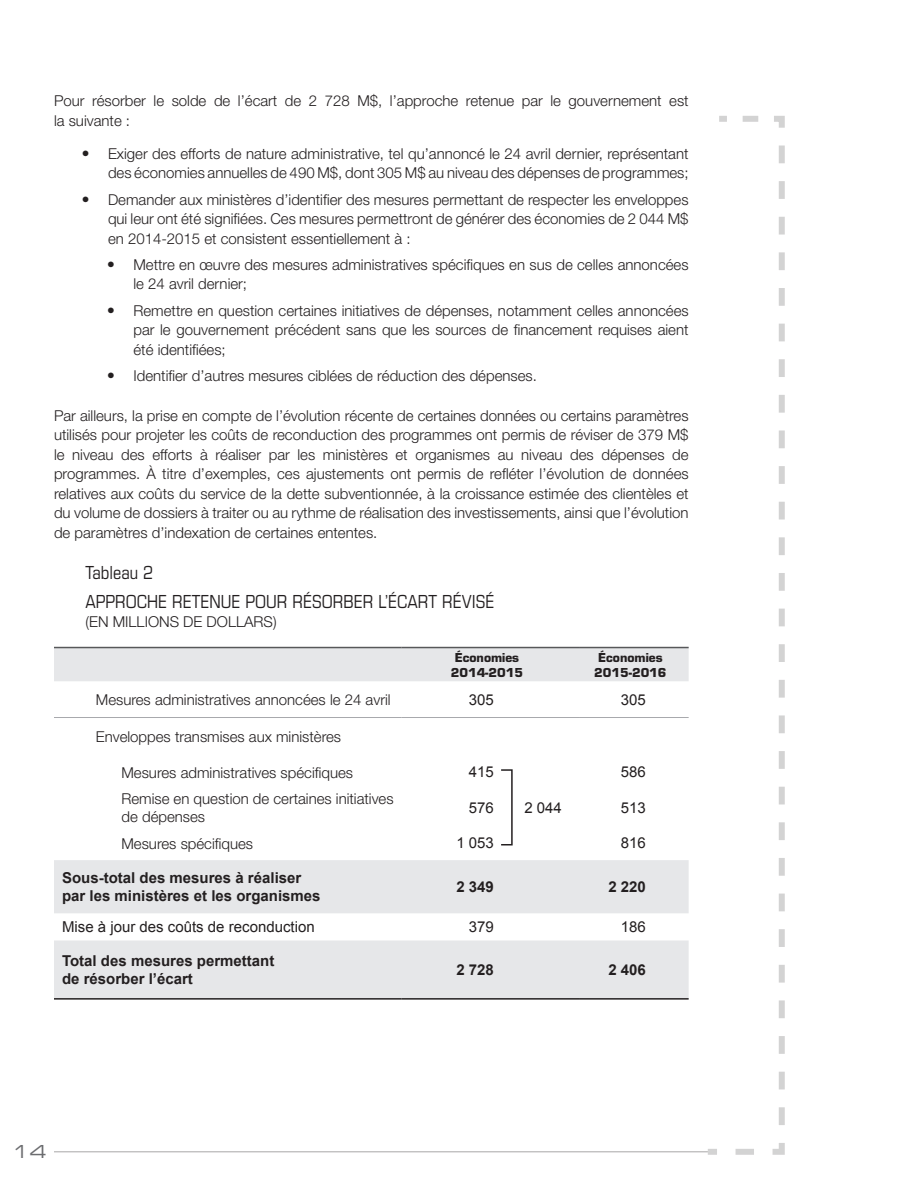
<style>
.page{position:relative;width:918px;height:1188px;background:#fff}
.page>*{position:absolute;margin:0;border:0;box-sizing:border-box;transform-origin:0 0}
.titre_2_tableau{font:condensed 18px "Eurostile";color:#231f20}
.t1{font:18px "Eurostile Extended Two";color:#6c6d70}
.texte_colonne_1{font:300 15px/19.5px "Helvetica Neue";color:#231f20}
.t2{font:700 15px/18px "Arial";color:#231f20}
.t3{font:15px "Arial";color:#231f20}
.P_retrait{font:300 15px "Helvetica Neue";color:#231f20}
.texte_colonne_2_anne{font:700 12px/14.4px "Eurostile";color:#231f20;text-align:center}
.s1{font-family:"Eurostile";font-weight:700}
</style>
<div class="page">
<hr style="left:54px;top:1151px;width:654px;height:1px;background:#231f20">
<svg style="left:706px;top:116px;width:79px;height:1039px"></svg>
<svg style="left:54px;top:648px;width:635px;height:350px"></svg>
<hr style="left:54px;top:647px;width:348px;height:1px;background:#57585a">
<hr style="left:402px;top:647px;width:178px;height:1px;background:#57585a">
<hr style="left:580px;top:647px;width:109px;height:1px;background:#57585a">
<hr style="left:54px;top:998px;width:348px;height:2px;background:#231f20">
<hr style="left:402px;top:998px;width:178px;height:2px;background:#231f20">
<hr style="left:580px;top:998px;width:109px;height:2px;background:#231f20">
<hr style="left:54px;top:717px;width:348px;height:1px;background:#a8a9ad">
<hr style="left:402px;top:717px;width:178px;height:1px;background:#a8a9ad">
<hr style="left:580px;top:717px;width:109px;height:1px;background:#a8a9ad">
<div style="left:500px;top:769px;width:13px;height:77px;border:2px solid #231f20"></div>
<p class="texte_colonne_1" style="left:54px;top:91px;width:636px">Pour résorber le solde de l’écart de 2 728 M$, l’approche retenue par le gouvernement est la suivante :</p>
<p class="texte_colonne_1" style="left:81px;top:143px;width:609px;text-align:right"><span class="s1">•</span> Exiger des efforts de nature administrative, tel qu’annoncé le 24 avril dernier, représentant des économies annuelles de 490 M$, dont 305 M$ au niveau des dépenses de programmes;</p>
<p class="texte_colonne_1" style="left:108px;top:189px;width:582px;text-align:justify;text-indent:-27px"><span class="s1">•</span> Demander aux ministères d’identifier des mesures permettant de respecter les enveloppes qui leur ont été signifiées. Ces mesures permettront de générer des économies de 2 044 M$ en 2014-2015 et consistent essentiellement à :</p>
<p class="texte_colonne_1" style="left:134px;top:254px;width:557px;text-indent:-27px"><span class="s1">•</span> Mettre en œuvre des mesures administratives spécifiques en sus de celles annoncées le 24 avril dernier;</p>
<p class="texte_colonne_1" style="left:134px;top:300px;width:557px;text-align:justify;text-indent:-27px"><span class="s1">•</span> Remettre en question certaines initiatives de dépenses, notamment celles annoncées par le gouvernement précédent sans que les sources de financement requises aient été identifiées;</p>
<p class="texte_colonne_1" style="left:106px;top:365px;width:432px"><span class="s1">•</span> Identifier d’autres mesures ciblées de réduction des dépenses.</p>
<p class="texte_colonne_1" style="left:54px;top:405px;width:636px;text-align:justify">Par ailleurs, la prise en compte de l’évolution récente de certaines données ou certains paramètres utilisés pour projeter les coûts de reconduction des programmes ont permis de réviser de 379 M$ le niveau des efforts à réaliser par les ministères et organismes au niveau des dépenses de programmes. À titre d’exemples, ces ajustements ont permis de refléter l’évolution de données relatives aux coûts du service de la dette subventionnée, à la croissance estimée des clientèles et du volume de dossiers à traiter ou au rythme de réalisation des investissements, ainsi que l’évolution de paramètres d’indexation de certaines ententes.</p>
<p class="titre_2_tableau" style="left:86px;top:562px;width:69px">Tableau 2</p>
<p class="titre_2_tableau" style="left:86px;top:591px;width:411px">APPROCHE RETENUE POUR RÉSORBER L’ÉCART RÉVISÉ</p>
<p class="P_retrait" style="left:86px;top:613px;width:193px">(EN MILLIONS DE DOLLARS)</p>
<p class="texte_colonne_2_anne" style="left:451px;top:651px;width:74px">Économies<br>2014-2015</p>
<p class="texte_colonne_2_anne" style="left:594px;top:651px;width:74px">Économies<br>2015-2016</p>
<p class="texte_colonne_1" style="left:96px;top:690px;width:296px">Mesures administratives annoncées le 24 avril</p>
<p class="t3" style="left:469px;top:691px;width:27px">305</p>
<p class="t3" style="left:621px;top:691px;width:27px">305</p>
<p class="texte_colonne_1" style="left:96px;top:726px;width:247px">Enveloppes transmises aux ministères</p>
<p class="texte_colonne_1" style="left:122px;top:762px;width:233px">Mesures administratives spécifiques</p>
<p class="t3" style="left:469px;top:764px;width:27px">415</p>
<p class="t3" style="left:621px;top:764px;width:27px">586</p>
<p class="texte_colonne_1" style="left:122px;top:790px;width:274px;line-height:18px">Remise en question de certaines initiatives de dépenses</p>
<p class="t3" style="left:469px;top:799px;width:27px">576</p>
<p class="t3" style="left:621px;top:799px;width:27px">513</p>
<p class="texte_colonne_1" style="left:122px;top:833px;width:133px">Mesures spécifiques</p>
<p class="t3" style="left:456px;top:834px;width:39px">1 053</p>
<p class="t3" style="left:621px;top:834px;width:27px">816</p>
<p class="t2" style="left:62px;top:869px;width:260px">Sous-total des mesures à réaliser par les ministères et les organismes</p>
<p class="t2" style="left:456px;top:878px;width:39px">2 349</p>
<p class="t2" style="left:608px;top:878px;width:39px">2 220</p>
<p class="t3" style="left:62px;top:919px;width:254px">Mise à jour des coûts de reconduction</p>
<p class="t3" style="left:469px;top:919px;width:27px">379</p>
<p class="t3" style="left:621px;top:919px;width:27px">186</p>
<p class="t2" style="left:62px;top:951px;width:214px">Total des mesures permettant de résorber l’écart</p>
<p class="t2" style="left:456px;top:960px;width:39px">2 728</p>
<p class="t2" style="left:608px;top:960px;width:39px">2 406</p>
<p class="t3" style="left:524px;top:800px;width:39px">2 044</p>
<p class="t1" style="left:12px;top:1139px;width:36px">14</p>
</div>
